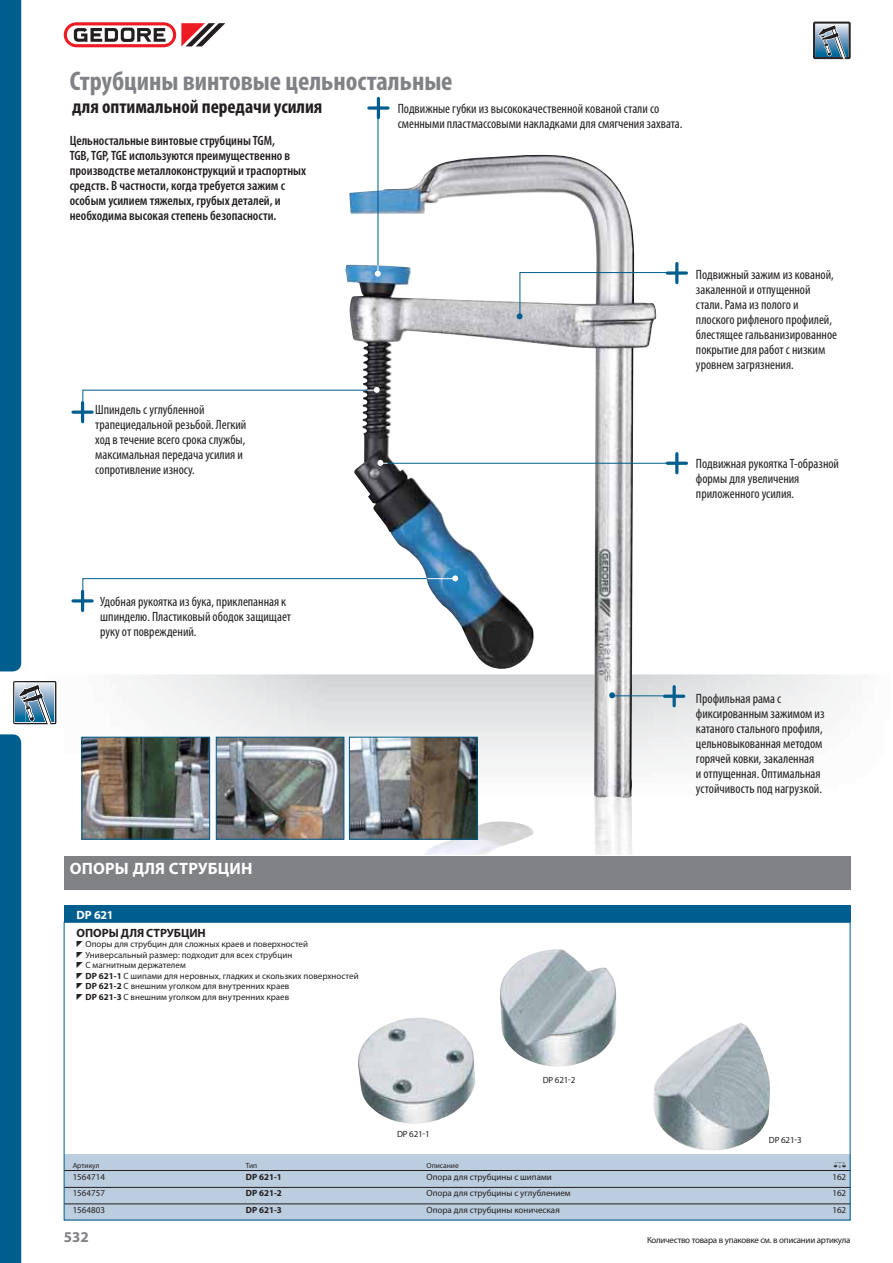
<style>
.page{position:relative;width:893px;height:1263px;background:#fff}
.page>*{position:absolute;margin:0;border:0;box-sizing:border-box;transform-origin:0 0}
.t1{font:700 condensed 27px "Myriad Pro";color:#808285}
.t2{font:700 condensed 19.5px "Myriad Pro";color:#231f20}
.t3{font:700 16.5px "Myriad Pro";letter-spacing:.01em;color:#fff}
.t4{font:700 15px "Myriad Pro";color:#808285}
.t5{font:condensed 13.5px/15px "Myriad Pro";color:#231f20}
.t6{font:600 condensed 13.5px/15px "Myriad Pro";color:#231f20}
.t7{font:700 12px "Myriad Pro";letter-spacing:-.005em;color:#231f20}
.t8{font:700 12px "Myriad Pro";color:#fff}
.t9{font:9px/10.5px "Myriad Pro";color:#231f20}
.t10{font:9px "Myriad Pro";letter-spacing:-.03em;color:#231f20}
.t11{font:700 9px "Myriad Pro";color:#231f20}
.t12{font:7.5px "Myriad Pro";color:#231f20}
.t13{font:7.5px "Gedore";color:#231f20}
.s1{font-family:"Gedore Font 2";font-size:7.5px}
.s2{font-weight:700}
</style>
<div class="page">
<svg style="left:64px;top:22px;width:161px;height:25px"></svg>
<div style="left:0;top:0;width:21px;height:671px;background:#005e8f"></div>
<div style="left:0;top:734px;width:21px;height:529px;background:#005e8f"></div>
<svg style="left:812px;top:21px;width:39px;height:39px"></svg>
<svg style="left:813px;top:22px;width:37px;height:37px"></svg>
<img style="left:81px;top:674px;width:770px;height:198px">
<img style="left:25px;top:682px;width:32px;height:43px">
<svg style="left:13px;top:681px;width:43px;height:43px;background:#7a95a7"></svg>
<img style="left:377px;top:821px;width:253px;height:35px">
<img style="left:345px;top:154px;width:289px;height:517px">
<div style="left:64px;top:1154px;width:786px;height:66px;background:#bccddf"></div>
<hr style="left:614px;top:695px;width:58px;height:1px;background:#005e8f">
<hr style="left:81px;top:403px;width:3px;height:19px;background:#005e8f">
<hr style="left:73px;top:411px;width:19px;height:3px;background:#005e8f">
<hr style="left:81px;top:591px;width:3px;height:19px;background:#005e8f">
<svg style="left:73px;top:599px;width:19px;height:4px"></svg>
<svg style="left:672px;top:687px;width:4px;height:19px"></svg>
<hr style="left:665px;top:695px;width:19px;height:3px;background:#005e8f">
<svg style="left:609px;top:692px;width:6px;height:6px"></svg>
<svg style="left:517px;top:272px;width:150px;height:47px"></svg>
<hr style="left:378px;top:102px;width:1px;height:165px;background:#005c87">
<svg style="left:377px;top:460px;width:11px;height:6px"></svg>
<svg style="left:82px;top:575px;width:376px;height:26px"></svg>
<hr style="left:387px;top:463px;width:283px;height:1px;background:#005e8f">
<hr style="left:675px;top:264px;width:3px;height:19px;background:#005e8f">
<svg style="left:667px;top:271px;width:19px;height:4px"></svg>
<hr style="left:377px;top:98px;width:3px;height:20px;background:#005e8f">
<svg style="left:369px;top:106px;width:19px;height:4px"></svg>
<hr style="left:675px;top:454px;width:3px;height:19px;background:#005e8f">
<hr style="left:667px;top:462px;width:19px;height:3px;background:#005e8f">
<svg style="left:82px;top:387px;width:298px;height:25px"></svg>
<svg style="left:375px;top:265px;width:6px;height:12px"></svg>
<img style="left:351px;top:739px;width:124px;height:98px">
<div style="left:349px;top:737px;width:128px;height:102px;border:1px solid #005e8f"></div>
<img style="left:84px;top:739px;width:124px;height:98px">
<div style="left:82px;top:737px;width:128px;height:102px;border:1px solid #005e8f"></div>
<img style="left:218px;top:739px;width:124px;height:98px">
<div style="left:216px;top:737px;width:128px;height:102px;border:1px solid #005e8f"></div>
<div style="left:64px;top:905px;width:786px;height:17px;background:#005e8f"></div>
<img style="left:500px;top:949px;width:117px;height:118px">
<img style="left:358px;top:1017px;width:117px;height:107px">
<img style="left:653px;top:1023px;width:117px;height:127px">
<div style="left:64px;top:856px;width:786px;height:33px;background:#808285"></div>
<hr style="left:64px;top:1170px;width:786px;height:1px;background:#231f20">
<hr style="left:64px;top:1187px;width:786px;height:1px;background:#231f20">
<hr style="left:64px;top:1204px;width:786px;height:1px;background:#231f20">
<p class="t1" style="left:70px;top:65px;width:384px">Струбцины винтовые цельностальные</p>
<p class="t2" style="left:72px;top:95px;width:252px">для оптимальной передачи усилия</p>
<p class="t6" style="left:70px;top:133px;width:238px">Цельностальные винтовые струбцины TGM,<br>TGB, TGP, TGE используются преимущественно в производстве металлоконструкций и траспортных средств. В частности, когда требуется зажим с особым усилием тяжелых, грубых деталей, и необходима высокая степень безопасности.</p>
<p class="t5" style="left:95px;top:403px;width:153px">Шпиндель с углубленной трапециедальной резьбой. Легкий ход в течение всего срока службы, максимальная передача усилия и сопротивление износу.</p>
<p class="t5" style="left:100px;top:596px;width:192px">Удобная рукоятка из бука, приклепанная к шпинделю. Пластиковый ободок защищает руку от повреждений.</p>
<p class="t3" style="left:70px;top:859px;width:184px">ОПОРЫ ДЛЯ СТРУБЦИН</p>
<p class="t8" style="left:77px;top:908px;width:38px">DP 621</p>
<p class="t7" style="left:77px;top:926px;width:131px">ОПОРЫ ДЛЯ СТРУБЦИН</p>
<p class="t9" style="left:76px;top:940px;width:284px"><span class="s1">T</span> Опоры для струбцин для сложных краев и поверхностей<br><span class="s1">T</span> Универсальный размер: подходит для всех струбцин<br><span class="s1">T</span> С магнитным держателем<br><span class="s1">T</span> <span class="s2">DP 621-1</span> С шипами для неровных, гладких и скользких поверхностей <span class="s1">T</span> <span class="s2">DP 621-2</span> С внешним уголком для внутренних краев<br><span class="s1">T</span> <span class="s2">DP 621-3</span> С внешним уголком для внутренних краев</p>
<p class="t5" style="left:398px;top:102px;width:286px">Подвижные губки из высококачественной кованой стали со сменными пластмассовыми накладками для смягчения захвата.</p>
<p class="t5" style="left:696px;top:268px;width:143px">Подвижный зажим из кованой, закаленной и отпущенной стали. Рама из полого и плоского рифленого профилей, блестящее гальванизированное покрытие для работ с низким уровнем загрязнения.</p>
<p class="t5" style="left:696px;top:457px;width:145px">Подвижная рукоятка Т-образной формы для увеличения приложенного усилия.</p>
<p class="t5" style="left:696px;top:692px;width:130px">Профильная рама с фиксированным зажимом из катаного стального профиля, цельновыкованная методом горячей ковки, закаленная<br>и отпущенная. Оптимальная устойчивость под нагрузкой.</p>
<p class="t9" style="left:397px;top:1130px;width:34px">DP 621-1</p>
<p class="t9" style="left:543px;top:1076px;width:34px">DP 621-2</p>
<p class="t9" style="left:769px;top:1136px;width:34px">DP 621-3</p>
<p class="t12" style="left:73px;top:1163px;width:28px">Артикул</p>
<p class="t12" style="left:246px;top:1163px;width:13px">Тип</p>
<p class="t12" style="left:426px;top:1163px;width:34px">Описание</p>
<p class="t13" style="left:833px;top:1161px;width:14px">/</p>
<p class="t9" style="left:73px;top:1172px;width:34px">1564714</p>
<p class="t11" style="left:246px;top:1171px;width:38px">DP 621-1</p>
<p class="t9" style="left:426px;top:1172px;width:127px">Опора для струбцины с шипами</p>
<p class="t9" style="left:832px;top:1172px;width:15px">162</p>
<p class="t9" style="left:73px;top:1189px;width:34px">1564757</p>
<p class="t11" style="left:246px;top:1188px;width:38px">DP 621-2</p>
<p class="t9" style="left:426px;top:1189px;width:146px">Опора для струбцины с углублением</p>
<p class="t9" style="left:832px;top:1189px;width:15px">162</p>
<p class="t9" style="left:73px;top:1205px;width:34px">1564803</p>
<p class="t11" style="left:246px;top:1204px;width:38px">DP 621-3</p>
<p class="t9" style="left:426px;top:1205px;width:135px">Опора для струбцины коническая</p>
<p class="t9" style="left:832px;top:1205px;width:15px">162</p>
<p class="t4" style="left:64px;top:1228px;width:26px">532</p>
<p class="t10" style="left:647px;top:1236px;width:205px">Количество товара в упаковке см. в описании артикула</p>
</div>
